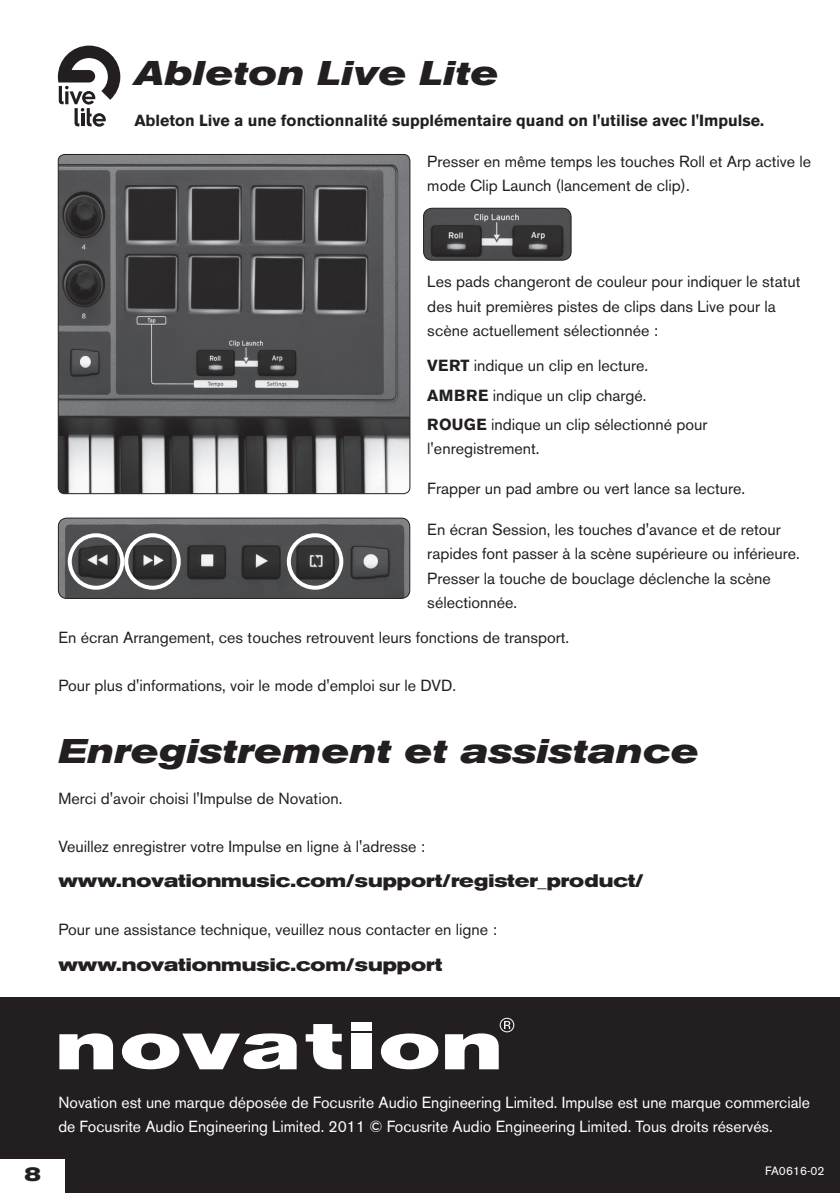
<style>
.page{position:relative;width:840px;height:1193px;background:#fff}
.page>*{position:absolute;margin:0;border:0;box-sizing:border-box;transform-origin:0 0}
.t1{font:italic 700 expanded 34px "Akzidenz Grotesk BE";color:#231f20}
.t2{font:700 expanded 20px "Akzidenz Grotesk BE";color:#231f20}
.t3{font:700 expanded 18px "Akzidenz Grotesk BE";color:#231f20}
.t4{font:16px/24px "Akzidenz Grotesk BE";color:#231f20}
.t5{font:16px/24px "Akzidenz Grotesk BE";color:#fff}
.t6{font:700 16px "Akzidenz Grotesk BE";color:#231f20}
.t7{font:12px "Akzidenz Grotesk BE";color:#fff}
.s1{font-weight:700}
</style>
<div class="page">
<div style="left:0;top:997px;width:839px;height:195px;background:#231f20"></div>
<img style="left:58px;top:154px;width:351px;height:339px">
<div style="left:58px;top:154px;width:352px;height:340px;border:1px solid #231f20;border-radius:6px"></div>
<img style="left:423px;top:208px;width:147px;height:52px">
<div style="left:423px;top:208px;width:148px;height:53px;border:1px solid #231f20;border-radius:9px"></div>
<div style="left:351px;top:1022px;width:20px;height:9px;background:#fff"></div>
<svg style="left:380px;top:1033px;width:58px;height:36px"></svg>
<svg style="left:59px;top:1033px;width:54px;height:36px"></svg>
<svg style="left:305px;top:1024px;width:36px;height:45px"></svg>
<div style="left:352px;top:1033px;width:20px;height:36px;background:#fff"></div>
<svg style="left:122px;top:1033px;width:174px;height:36px"></svg>
<svg style="left:445px;top:1017px;width:69px;height:52px"></svg>
<svg style="left:58px;top:46px;width:62px;height:81px"></svg>
<img style="left:58px;top:519px;width:351px;height:79px">
<div style="left:58px;top:517px;width:352px;height:82px;border:1px solid #231f20;border-radius:9px"></div>
<div style="left:68px;top:533px;width:56px;height:56px;border:4px solid #fff;border-radius:50%"></div>
<div style="left:124px;top:533px;width:57px;height:56px;border:4px solid #fff;border-radius:50%"></div>
<div style="left:287px;top:533px;width:56px;height:56px;border:4px solid #fff;border-radius:50%"></div>
<div style="left:0;top:1158px;width:65px;height:34px;background:#fff"></div>
<h1 class="t1" style="left:134px;top:53px;width:366px">Ableton Live Lite</h1>
<p class="t6" style="left:134px;top:111px;width:630px">Ableton Live a une fonctionnalité supplémentaire quand on l'utilise avec l'Impulse.</p>
<p class="t4" style="left:427px;top:150px;width:385px">Presser en même temps les touches Roll et Arp active le mode Clip Launch (lancement de clip).</p>
<p class="t4" style="left:427px;top:270px;width:374px">Les pads changeront de couleur pour indiquer le statut des huit premières pistes de clips dans Live pour la scène actuellement sélectionnée :</p>
<p class="t4" style="left:427px;top:350px;width:282px;line-height:29.6px"><span class="s1">Vert</span> indique un clip en lecture.<br><span class="s1">Amb re</span> indique un clip chargé.<br><span class="s1">Rouge</span> indique un clip sélectionné pour</p>
<p class="t4" style="left:427px;top:436px;width:114px">l'enregistrement.</p>
<p class="t4" style="left:427px;top:477px;width:319px">Frapper un pad ambre ou vert lance sa lecture.</p>
<p class="t4" style="left:427px;top:518px;width:374px">En écran Session, les touches d'avance et de retour rapides font passer à la scène supérieure ou inférieure.<br>Presser la touche de bouclage déclenche la scène sélectionnée.</p>
<p class="t4" style="left:58px;top:625px;width:512px">En écran Arrangement, ces touches retrouvent leurs fonctions de transport.</p>
<p class="t4" style="left:58px;top:673px;width:399px">Pour plus d'informations, voir le mode d'emploi sur le DVD.</p>
<h1 class="t1" style="left:58px;top:730px;width:642px">Enregistrement et assistance</h1>
<p class="t4" style="left:58px;top:786px;width:285px">Merci d'avoir choisi l'Impulse de Novation.</p>
<p class="t4" style="left:58px;top:834px;width:368px">Veuillez enregistrer votre Impulse en ligne à l'adresse :</p>
<p class="t3" style="left:58px;top:870px;width:586px">www.novationmusic.com/support/register_product/</p>
<p class="t4" style="left:58px;top:917px;width:440px">Pour une assistance technique, veuillez nous contacter en ligne :</p>
<p class="t3" style="left:58px;top:953px;width:385px">www.novationmusic.com/support</p>
<p class="t5" style="left:58px;top:1090px;width:752px">Novation est une marque déposée de Focusrite Audio Engineering Limited. Impulse est une marque commerciale de Focusrite Audio Engineering Limited. 2011 © Focusrite Audio Engineering Limited. Tous droits réservés.</p>
<p class="t2" style="left:24px;top:1162px;width:19px">8</p>
<p class="t7" style="left:764px;top:1163px;width:61px">FA0616-02</p>
</div>
